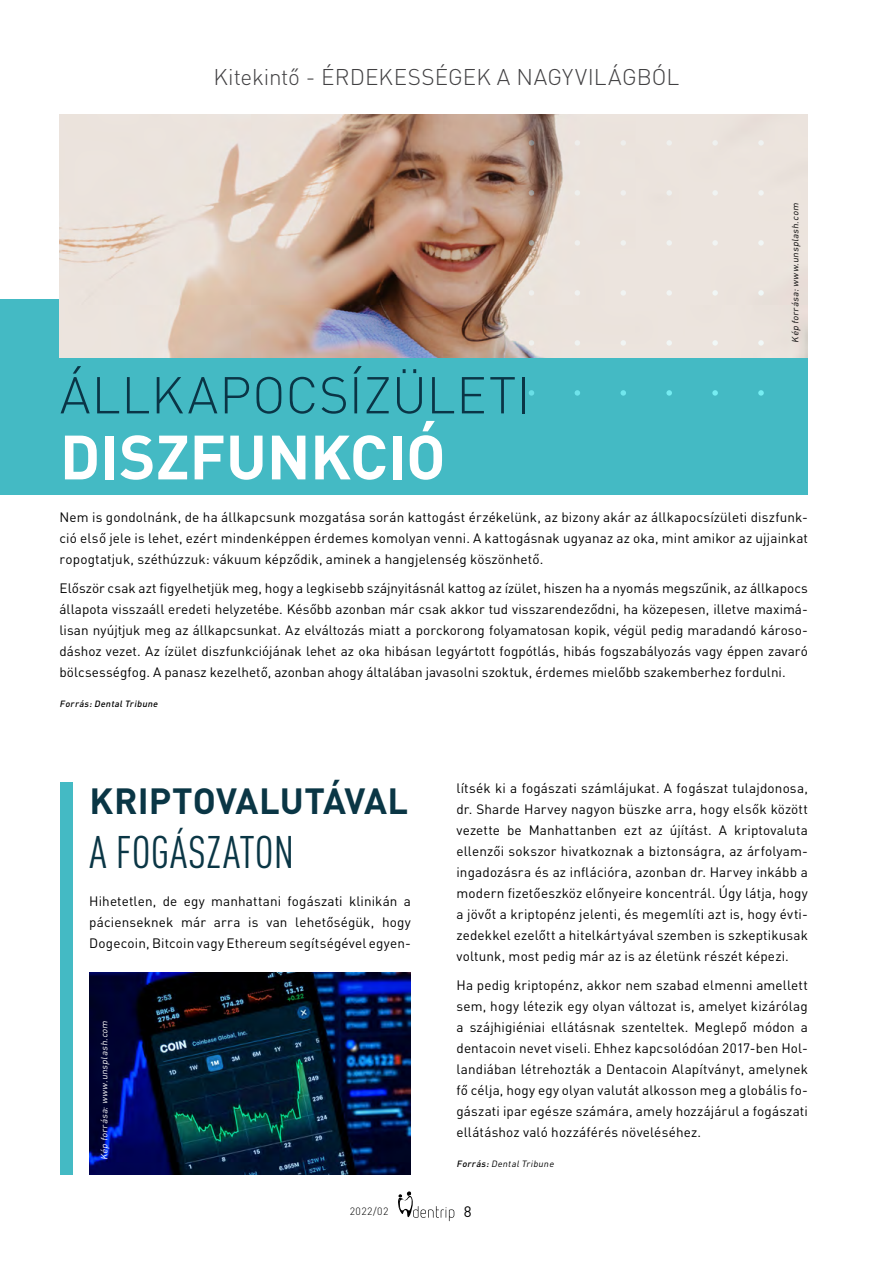
<style>
.page{position:relative;width:893px;height:1263px;background:#fff}
.page>*{position:absolute;margin:0;border:0;box-sizing:border-box;transform-origin:0 0}
.t1{font:700 61.5px "DIN Pro";letter-spacing:-.005em;color:#fff}
.t2{font:300 51px "DIN Pro";letter-spacing:.01em;color:#0a3546}
.t3{font:condensed 45px "DIN Pro";letter-spacing:.005em;color:#0a3645}
.t4{font:700 36px "DIN Pro";letter-spacing:.005em;color:#0a3645}
.t5{font:300 22.5px "DIN Pro";letter-spacing:.005em;color:#414042}
.t6{font:15px "DIN Pro";color:#000}
.t7{font:13.5px/21px "DIN Pro";letter-spacing:.01em;color:#000;text-align:justify}
.t8{font:300 10.5px "DIN Pro";letter-spacing:.04em;color:#000}
.t9{font:italic 9px "DIN Pro";color:#000}
.t10{font:italic 9px "DIN Pro";color:#fff}
.t11{font:italic 500 9px "DIN Pro";color:#000}
.s1{font-weight:500}
</style>
<div class="page">
<svg style="left:398px;top:1191px;width:56px;height:30px"></svg>
<div style="left:60px;top:782px;width:13px;height:393px;background:#44bac4"></div>
<div style="left:0;top:299px;width:808px;height:196px;background:#44bac4"></div>
<img style="left:60px;top:115px;width:748px;height:242px">
<svg style="left:529px;top:390px;width:5px;height:6px"></svg>
<svg style="left:575px;top:390px;width:5px;height:6px"></svg>
<svg style="left:620px;top:390px;width:6px;height:6px"></svg>
<svg style="left:666px;top:390px;width:6px;height:6px"></svg>
<svg style="left:712px;top:390px;width:6px;height:6px"></svg>
<svg style="left:758px;top:390px;width:6px;height:6px"></svg>
<svg style="left:529px;top:340px;width:5px;height:6px"></svg>
<svg style="left:575px;top:340px;width:5px;height:6px"></svg>
<svg style="left:620px;top:340px;width:6px;height:6px"></svg>
<svg style="left:666px;top:340px;width:6px;height:6px"></svg>
<svg style="left:712px;top:340px;width:6px;height:6px"></svg>
<svg style="left:758px;top:340px;width:6px;height:6px"></svg>
<svg style="left:529px;top:290px;width:5px;height:6px"></svg>
<svg style="left:575px;top:290px;width:5px;height:6px"></svg>
<svg style="left:620px;top:290px;width:6px;height:6px"></svg>
<svg style="left:666px;top:290px;width:6px;height:6px"></svg>
<svg style="left:712px;top:290px;width:6px;height:6px"></svg>
<svg style="left:758px;top:290px;width:6px;height:6px"></svg>
<svg style="left:529px;top:240px;width:5px;height:6px"></svg>
<svg style="left:575px;top:240px;width:5px;height:6px"></svg>
<svg style="left:620px;top:240px;width:6px;height:6px"></svg>
<svg style="left:666px;top:240px;width:6px;height:6px"></svg>
<svg style="left:712px;top:240px;width:6px;height:6px"></svg>
<svg style="left:758px;top:240px;width:6px;height:6px"></svg>
<svg style="left:529px;top:190px;width:5px;height:6px"></svg>
<svg style="left:575px;top:190px;width:5px;height:6px"></svg>
<svg style="left:620px;top:190px;width:6px;height:6px"></svg>
<svg style="left:666px;top:190px;width:6px;height:6px"></svg>
<svg style="left:712px;top:190px;width:6px;height:6px"></svg>
<svg style="left:758px;top:190px;width:6px;height:6px"></svg>
<svg style="left:529px;top:140px;width:5px;height:6px"></svg>
<svg style="left:575px;top:140px;width:5px;height:6px"></svg>
<svg style="left:620px;top:140px;width:6px;height:6px"></svg>
<svg style="left:666px;top:140px;width:6px;height:6px"></svg>
<svg style="left:712px;top:140px;width:6px;height:6px"></svg>
<svg style="left:758px;top:140px;width:6px;height:6px"></svg>
<img style="left:89px;top:972px;width:322px;height:203px">
<h3 class="t5" style="left:213px;top:61px;width:468px">Kitekintő - ÉRDEKESSÉGEK A NAGYVILÁGBÓL</h3>
<p class="t9" style="left:789px;top:343px;width:143px;rotate:-90deg">Kép forrása:www.unsplash.com</p>
<h2 class="t2" style="left:60px;top:360px;width:473px">ÁLLKAPOCSÍZÜLETI</h2>
<h1 class="t1" style="left:60px;top:415px;width:387px">DISZFUNKCIÓ</h1>
<p class="t7" style="left:60px;top:506px;width:750px">Nem is gondolnánk, de ha állkapcsunk mozgatása során kattogást érzékelünk, az bizony akár az állkapocsízületi diszfunk&shy;ció első jele is lehet, ezért mindenképpen érdemes komolyan venni. A kattogásnak ugyanaz az oka, mint amikor az ujjainkat ropogtatjuk, széthúzzuk: vákuum képződik, aminek a hangjelenség köszönhető.</p>
<p class="t7" style="left:60px;top:577px;width:750px">Először csak azt figyelhetjük meg, hogy a legkisebb szájnyitásnál kattog az ízület, hiszen ha a nyomás megszűnik, az állkapocs állapota visszaáll eredeti helyzetébe. Később azonban már csak akkor tud visszarendeződni, ha közepesen, illetve maximá&shy;lisan nyújtjuk meg az állkapcsunkat. Az elváltozás miatt a porckorong folyamatosan kopik, végül pedig maradandó károso&shy;dáshoz vezet. Az ízület diszfunkciójának lehet az oka hibásan legyártott fogpótlás, hibás fogszabályozás vagy éppen zavaró bölcsességfog. A panasz kezelhető, azonban ahogy általában javasolni szoktuk, érdemes mielőbb szakemberhez fordulni.</p>
<p class="t11" style="left:60px;top:697px;width:102px">Forrás:DentalTribune</p>
<h3 class="t4" style="left:89px;top:777px;width:320px">KRIPTOVALUTÁVAL</h3>
<h3 class="t3" style="left:90px;top:826px;width:206px">A FOGÁSZATON</h3>
<p class="t7" style="left:89px;top:890px;width:323px">Hihetetlen, de egy manhattani fogászati klinikán a pácienseknek már arra is van lehetőségük, hogy Dogecoin, Bitcoin vagy Ethereum segítségével egyen-</p>
<p class="t10" style="left:98px;top:1160px;width:143px;rotate:-90deg">Kép forrása:www.unsplash.com</p>
<p class="t7" style="left:456px;top:777px;width:353px">lítsék ki a fogászati számlájukat. A fogászat tulajdonosa, dr. Sharde Harvey nagyon büszke arra, hogy elsők között vezette be Manhattanben ezt az újítást. A kriptovaluta ellenzői sokszor hivatkoznak a biztonságra, az árfolyam&shy;ingadozásra és az inflációra, azonban dr. Harvey inkább a modern fizetőeszköz előnyeire koncentrál. Úgy látja, hogy a jövőt a kriptopénz jelenti, és megemlíti azt is, hogy évti&shy;zedekkel ezelőtt a hitelkártyával szemben is szkeptikusak voltunk, most pedig már az is az életünk részét képezi.</p>
<p class="t7" style="left:456px;top:974px;width:353px">Ha pedig kriptopénz, akkor nem szabad elmenni amellett sem, hogy létezik egy olyan változat is, amelyet kizárólag a szájhigiéniai ellátásnak szenteltek. Meglepő módon a dentacoin nevet viseli. Ehhez kapcsolódóan 2017-ben Hol&shy;landiában létrehozták a Dentacoin Alapítványt, amelynek fő célja, hogy egy olyan valutát alkosson meg a globális fo&shy;gászati ipar egésze számára, amely hozzájárul a fogászati ellátáshoz való hozzáférés növeléséhez.</p>
<p class="t9" style="left:456px;top:1157px;width:101px"><span class="s1">Forrás:</span>DentalTribune</p>
<p class="t8" style="left:350px;top:1204px;width:40px">2022/02</p>
<p class="t6" style="left:464px;top:1202px;width:9px">8</p>
</div>
